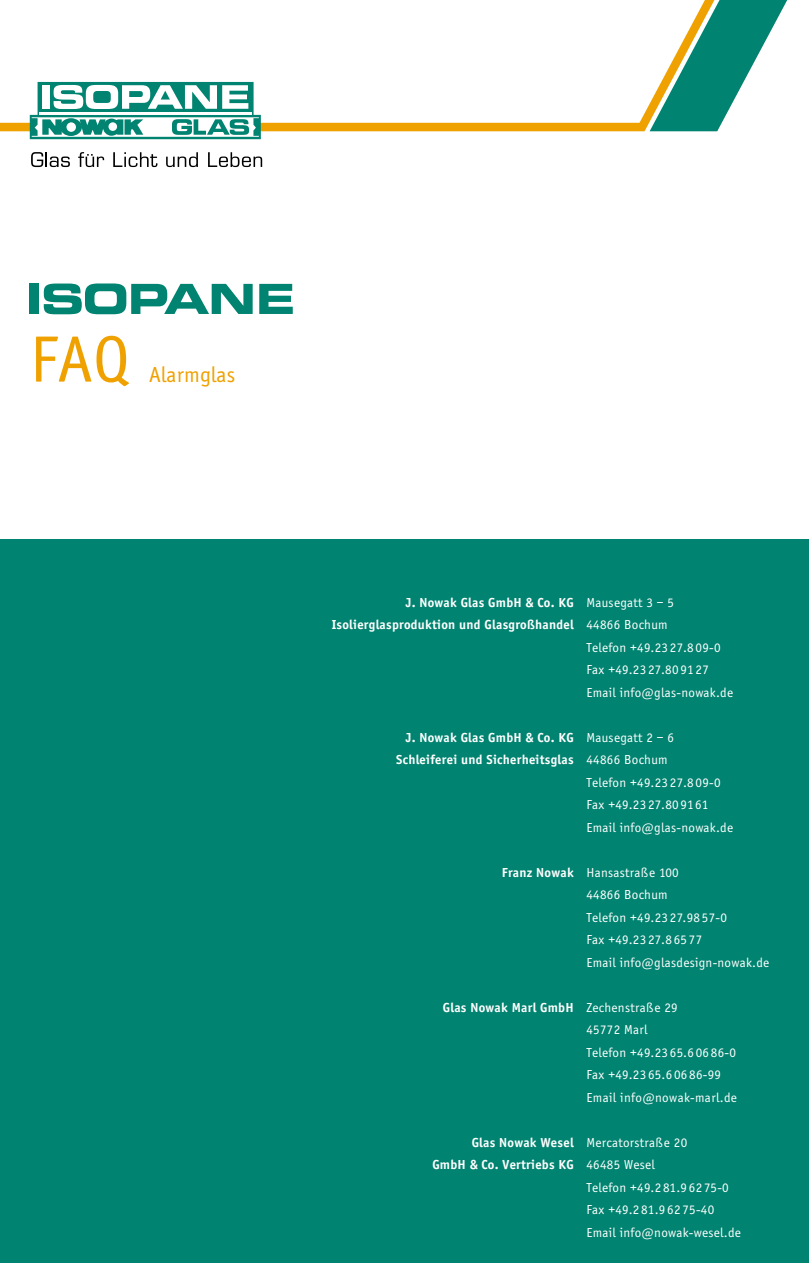
<style>
.page{position:relative;width:809px;height:1263px;background:#fff}
.page>*{position:absolute;margin:0;border:0;box-sizing:border-box;transform-origin:0 0}
.t1{font:67.5px "Officina Sans";color:#efa100}
.t2{font:22.5px "Officina Sans";color:#efa100}
.t3{font:13.5px/22.5px "Officina Sans";letter-spacing:.02em;color:#fff}
.t4{font:700 13.5px/22.5px "Officina Sans";letter-spacing:.02em;color:#fff;text-align:right}
</style>
<div class="page">
<div style="left:0;top:539px;width:808px;height:724px;background:#008370"></div>
<svg style="left:0;top:81px;width:649px;height:50px"></svg>
<svg style="left:649px;top:0;width:139px;height:131px"></svg>
<svg style="left:30px;top:82px;width:231px;height:57px"></svg>
<svg style="left:31px;top:152px;width:39px;height:15px"></svg>
<svg style="left:78px;top:152px;width:26px;height:15px"></svg>
<svg style="left:113px;top:152px;width:44px;height:15px"></svg>
<svg style="left:166px;top:152px;width:32px;height:15px"></svg>
<svg style="left:208px;top:152px;width:54px;height:15px"></svg>
<div style="left:30px;top:284px;width:9px;height:30px;background:#008370"></div>
<svg style="left:44px;top:283px;width:208px;height:31px"></svg>
<svg style="left:259px;top:284px;width:34px;height:30px"></svg>
<h1 class="t1" style="left:30px;top:333px;width:101px">FAQ</h1>
<h2 class="t2" style="left:149px;top:365px;width:88px">Alarmglas</h2>
<p class="t4" style="left:332px;top:592px;width:243px">J. Nowak Glas GmbH &amp; Co. KG<br>Isolierglasproduktion und Glasgroßhandel</p>
<p class="t3" style="left:586px;top:592px;width:148px">Mausegatt 3 – 5<br>44866 Bochum<br>Telefon +49.2327.809-0<br>Fax +49.2327.80 91 27<br>Email info@glas-nowak.de</p>
<p class="t4" style="left:396px;top:727px;width:179px">J. Nowak Glas GmbH &amp; Co. KG<br>Schleiferei und Sicherheitsglas</p>
<p class="t3" style="left:586px;top:727px;width:148px">Mausegatt 2 – 6<br>44866 Bochum<br>Telefon +49.2327.809-0<br>Fax +49.23 27.80 9161<br>Email info@glas-nowak.de</p>
<p class="t4" style="left:502px;top:862px;width:73px">Franz Nowak</p>
<p class="t3" style="left:586px;top:862px;width:184px">Hansastraße 100<br>44866 Bochum<br>Telefon +49.2327.98 57-0<br>Fax +49.23 27.865 77<br>Email info@glasdesign-nowak.de</p>
<p class="t4" style="left:443px;top:997px;width:132px">Glas Nowak Marl GmbH</p>
<p class="t3" style="left:586px;top:997px;width:152px">Zechenstraße 29<br>45772 Marl<br>Telefon +49.2365.6 06 86-0<br>Fax +49.23 65.6 0686-99<br>Email info@nowak-marl.de</p>
<p class="t4" style="left:432px;top:1132px;width:143px">Glas Nowak Wesel<br>GmbH &amp; Co. Vertriebs KG</p>
<p class="t3" style="left:586px;top:1132px;width:156px">Mercatorstraße 20<br>46485 Wesel<br>Telefon +49.2 81.962 75-0<br>Fax +49.2 81.9 6275-40<br>Email info@nowak-wesel.de</p>
</div>
